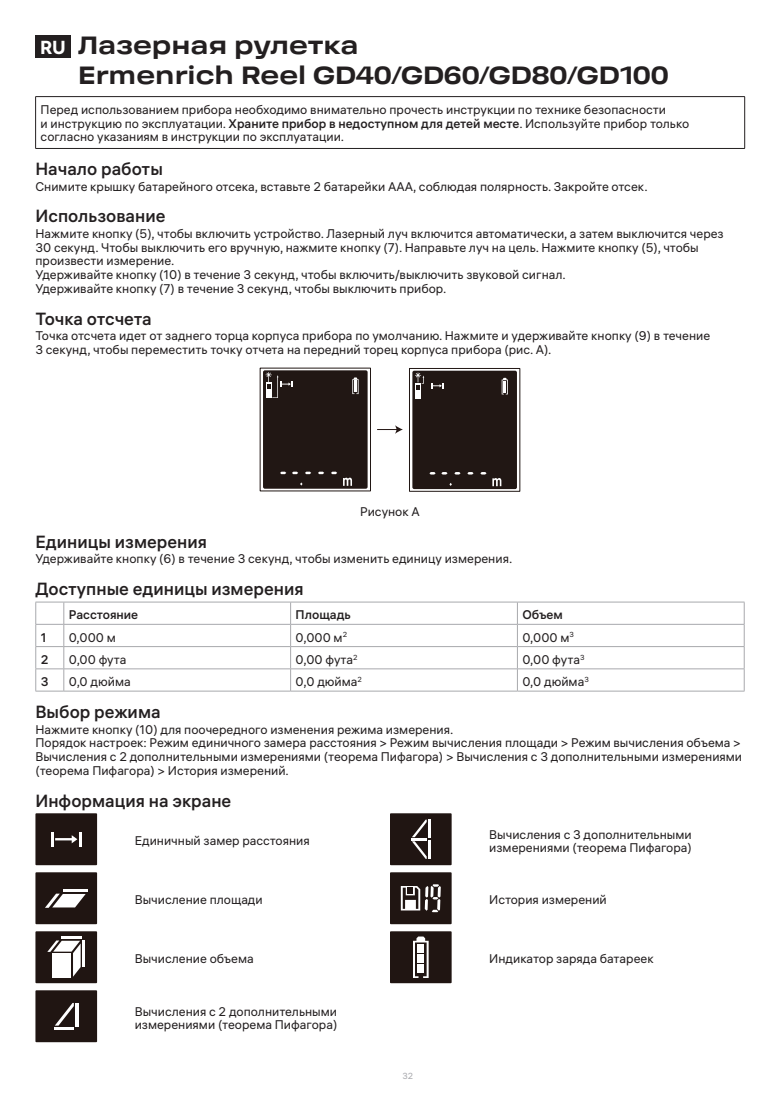
<style>
.page{position:relative;width:780px;height:1099px;background:#fff}
.page>*{position:absolute;margin:0;border:0;box-sizing:border-box;transform-origin:0 0}
.t1{font:700 expanded 25px/30px "ALS Gorizont 2.1";color:#231f20}
.t2{font:500 17.5px "ALS Hauss";color:#231f20}
.t3{font:12.5px/13.8px "ALS Hauss";color:#231f20}
.t4{font:500 12.5px "ALS Hauss";color:#231f20}
.t5{font:8.75px "ALS Hauss";color:#a8a9ad}
.s1{font-family:"ALS Hauss";font-stretch:normal;font-size:18.75px;color:#fff}
.s2{font-weight:500}
</style>
<div class="page">
<div style="left:35px;top:35px;width:36px;height:23px;background:#231f20"></div>
<hr style="left:35px;top:96px;width:709px;height:1px;background:#231f20">
<hr style="left:35px;top:97px;width:1px;height:51px;background:#231f20">
<hr style="left:744px;top:97px;width:1px;height:51px;background:#231f20">
<hr style="left:35px;top:148px;width:709px;height:1px;background:#231f20">
<div style="left:263px;top:370px;width:104px;height:118px;background:#211714;border-radius:2px"></div>
<svg style="left:305px;top:471px;width:6px;height:3px"></svg>
<svg style="left:292px;top:471px;width:6px;height:3px"></svg>
<svg style="left:280px;top:471px;width:6px;height:3px"></svg>
<svg style="left:331px;top:471px;width:6px;height:3px"></svg>
<svg style="left:318px;top:471px;width:6px;height:3px"></svg>
<svg style="left:352px;top:377px;width:6px;height:17px"></svg>
<svg style="left:343px;top:477px;width:9px;height:9px"></svg>
<svg style="left:265px;top:372px;width:27px;height:26px"></svg>
<svg style="left:377px;top:425px;width:26px;height:9px"></svg>
<div style="left:412px;top:371px;width:105px;height:118px;background:#211714;border-radius:2px"></div>
<div style="left:409px;top:368px;width:111px;height:123px;border:1px solid #211714"></div>
<svg style="left:454px;top:472px;width:6px;height:2px"></svg>
<svg style="left:441px;top:472px;width:6px;height:2px"></svg>
<svg style="left:480px;top:472px;width:6px;height:2px"></svg>
<svg style="left:467px;top:472px;width:6px;height:2px"></svg>
<div style="left:415px;top:383px;width:5px;height:15px;background:#fff"></div>
<svg style="left:431px;top:383px;width:12px;height:5px"></svg>
<svg style="left:501px;top:378px;width:7px;height:16px"></svg>
<svg style="left:492px;top:478px;width:9px;height:8px"></svg>
<svg style="left:415px;top:372px;width:9px;height:17px"></svg>
<hr style="left:64px;top:601px;width:226px;height:1px;background:#a8a9ad">
<hr style="left:290px;top:601px;width:227px;height:1px;background:#a8a9ad">
<hr style="left:517px;top:601px;width:227px;height:1px;background:#a8a9ad">
<hr style="left:64px;top:624px;width:226px;height:1px;background:#a8a9ad">
<hr style="left:290px;top:624px;width:227px;height:1px;background:#a8a9ad">
<hr style="left:517px;top:624px;width:227px;height:1px;background:#a8a9ad">
<hr style="left:64px;top:646px;width:226px;height:1px;background:#a8a9ad">
<hr style="left:290px;top:646px;width:227px;height:1px;background:#a8a9ad">
<hr style="left:517px;top:646px;width:227px;height:1px;background:#a8a9ad">
<hr style="left:64px;top:668px;width:226px;height:1px;background:#a8a9ad">
<hr style="left:290px;top:668px;width:227px;height:1px;background:#a8a9ad">
<svg style="left:290px;top:602px;width:1px;height:88px"></svg>
<hr style="left:517px;top:668px;width:227px;height:1px;background:#a8a9ad">
<svg style="left:517px;top:602px;width:1px;height:88px"></svg>
<svg style="left:743px;top:602px;width:1px;height:88px"></svg>
<svg style="left:35px;top:601px;width:29px;height:90px"></svg>
<hr style="left:64px;top:690px;width:226px;height:1px;background:#a8a9ad">
<hr style="left:290px;top:690px;width:227px;height:1px;background:#a8a9ad">
<hr style="left:517px;top:690px;width:227px;height:1px;background:#a8a9ad">
<div style="left:35px;top:813px;width:62px;height:52px;background:#201512"></div>
<hr style="left:51px;top:832px;width:3px;height:14px;background:#fff">
<svg style="left:55px;top:832px;width:26px;height:14px"></svg>
<div style="left:390px;top:813px;width:61px;height:52px;background:#201512"></div>
<svg style="left:411px;top:819px;width:19px;height:39px"></svg>
<div style="left:35px;top:872px;width:62px;height:52px;background:#201512"></div>
<hr style="left:63px;top:888px;width:25px;height:3px;background:#fff">
<svg style="left:45px;top:893px;width:41px;height:14px"></svg>
<div style="left:390px;top:872px;width:61px;height:52px;background:#201512"></div>
<svg style="left:401px;top:884px;width:40px;height:28px"></svg>
<div style="left:407px;top:901px;width:7px;height:7px;background:#fff"></div>
<div style="left:35px;top:931px;width:62px;height:52px;background:#201512"></div>
<hr style="left:62px;top:936px;width:20px;height:2px;background:#fff">
<div style="left:52px;top:953px;width:19px;height:24px;background:#fff"></div>
<hr style="left:83px;top:940px;width:2px;height:26px;background:#fff">
<svg style="left:47px;top:940px;width:34px;height:36px"></svg>
<div style="left:390px;top:931px;width:61px;height:52px;background:#201512"></div>
<svg style="left:413px;top:936px;width:15px;height:41px"></svg>
<div style="left:417px;top:964px;width:7px;height:8px;background:#fff"></div>
<div style="left:35px;top:990px;width:62px;height:52px;background:#201512"></div>
<svg style="left:55px;top:1002px;width:19px;height:23px"></svg>
<hr style="left:75px;top:1002px;width:3px;height:24px;background:#fff">
<hr style="left:54px;top:1026px;width:20px;height:3px;background:#fff">
<h1 class="t1" style="left:78px;top:31px;width:592px;text-indent:-38px"><span class="s1">RU</span> Лазерная рулетка<br>Ermenrich Reel GD40/GD60/GD80/GD100</h1>
<p class="t3" style="left:41px;top:103px;width:650px">Перед использованием прибора необходимо внимательно прочесть инструкции по технике безопасности<br>и инструкцию по эксплуатации. <span class="s2">Храните прибор в недоступном для детей месте</span>. Используйте прибор только согласно указаниям в инструкции по эксплуатации.</p>
<h2 class="t2" style="left:35px;top:158px;width:129px">Начало работы</h2>
<p class="t3" style="left:35px;top:179px;width:613px">Снимите крышку батарейного отсека, вставьте 2 батарейки AAA, соблюдая полярность. Закройте отсек.</p>
<h2 class="t2" style="left:35px;top:205px;width:131px">Использование</h2>
<p class="t3" style="left:35px;top:227px;width:689px">Нажмите кнопку (5), чтобы включить устройство. Лазерный луч включится автоматически, а затем выключится через 30 секунд. Чтобы выключить его вручную, нажмите кнопку (7). Направьте луч на цель. Нажмите кнопку (5), чтобы произвести измерение.<br>Удерживайте кнопку (10) в течение 3 секунд, чтобы включить/выключить звуковой сигнал.<br>Удерживайте кнопку (7) в течение 3 секунд, чтобы выключить прибор.</p>
<h2 class="t2" style="left:35px;top:307px;width:118px">Точка отсчета</h2>
<p class="t3" style="left:35px;top:329px;width:676px">Точка отсчета идет от заднего торца корпуса прибора по умолчанию. Нажмите и удерживайте кнопку (9) в течение<br>3 секунд, чтобы переместить точку отчета на передний торец корпуса прибора (рис. A).</p>
<p class="t3" style="left:360px;top:505px;width:61px">Рисунок A</p>
<h2 class="t2" style="left:35px;top:530px;width:173px">Единицы измерения</h2>
<p class="t3" style="left:35px;top:552px;width:478px">Удерживайте кнопку (6) в течение 3 секунд, чтобы изменить единицу измерения.</p>
<h2 class="t2" style="left:35px;top:578px;width:269px">Доступные единицы измерения</h2>
<p class="t4" style="left:69px;top:607px;width:71px">Расстояние</p>
<p class="t4" style="left:295px;top:607px;width:57px">Площадь</p>
<p class="t4" style="left:522px;top:607px;width:42px">Объем</p>
<p class="t4" style="left:41px;top:629px;width:7px">1</p>
<p class="t3" style="left:69px;top:630px;width:49px">0,000 м</p>
<p class="t3" style="left:295px;top:630px;width:53px">0,000 м<sup>2</sup></p>
<p class="t3" style="left:522px;top:630px;width:53px">0,000 м<sup>3</sup></p>
<p class="t4" style="left:41px;top:651px;width:9px">2</p>
<p class="t3" style="left:69px;top:652px;width:59px">0,00 фута</p>
<p class="t3" style="left:295px;top:652px;width:64px">0,00 фута<sup>2</sup></p>
<p class="t3" style="left:522px;top:652px;width:64px">0,00 фута<sup>3</sup></p>
<p class="t4" style="left:41px;top:674px;width:9px">3</p>
<p class="t3" style="left:69px;top:675px;width:63px">0,0 дюйма</p>
<p class="t3" style="left:295px;top:675px;width:68px">0,0 дюйма<sup>2</sup></p>
<p class="t3" style="left:522px;top:675px;width:68px">0,0 дюйма<sup>3</sup></p>
<h2 class="t2" style="left:35px;top:701px;width:127px">Выбор режима</h2>
<p class="t3" style="left:35px;top:722px;width:708px">Нажмите кнопку (10) для поочередного изменения режима измерения.<br>Порядок настроек: Режим единичного замера расстояния &gt; Режим вычисления площади &gt; Режим вычисления объема &gt; Вычисления с 2 дополнительными измерениями (теорема Пифагора) &gt; Вычисления с 3 дополнительными измерениями (теорема Пифагора) &gt; История измерений.</p>
<h2 class="t2" style="left:35px;top:789px;width:197px">Информация на экране</h2>
<p class="t3" style="left:135px;top:834px;width:177px">Единичный замер расстояния</p>
<p class="t3" style="left:489px;top:827px;width:204px">Вычисления с 3 дополнительными измерениями (теорема Пифагора)</p>
<p class="t3" style="left:135px;top:893px;width:129px">Вычисление площади</p>
<p class="t3" style="left:489px;top:893px;width:119px">История измерений</p>
<p class="t3" style="left:135px;top:952px;width:120px">Вычисление объема</p>
<p class="t3" style="left:489px;top:952px;width:166px">Индикатор заряда батареек</p>
<p class="t3" style="left:135px;top:1004px;width:204px">Вычисления с 2 дополнительными измерениями (теорема Пифагора)</p>
<p class="t5" style="left:402px;top:1070px;width:12px">32</p>
</div>
